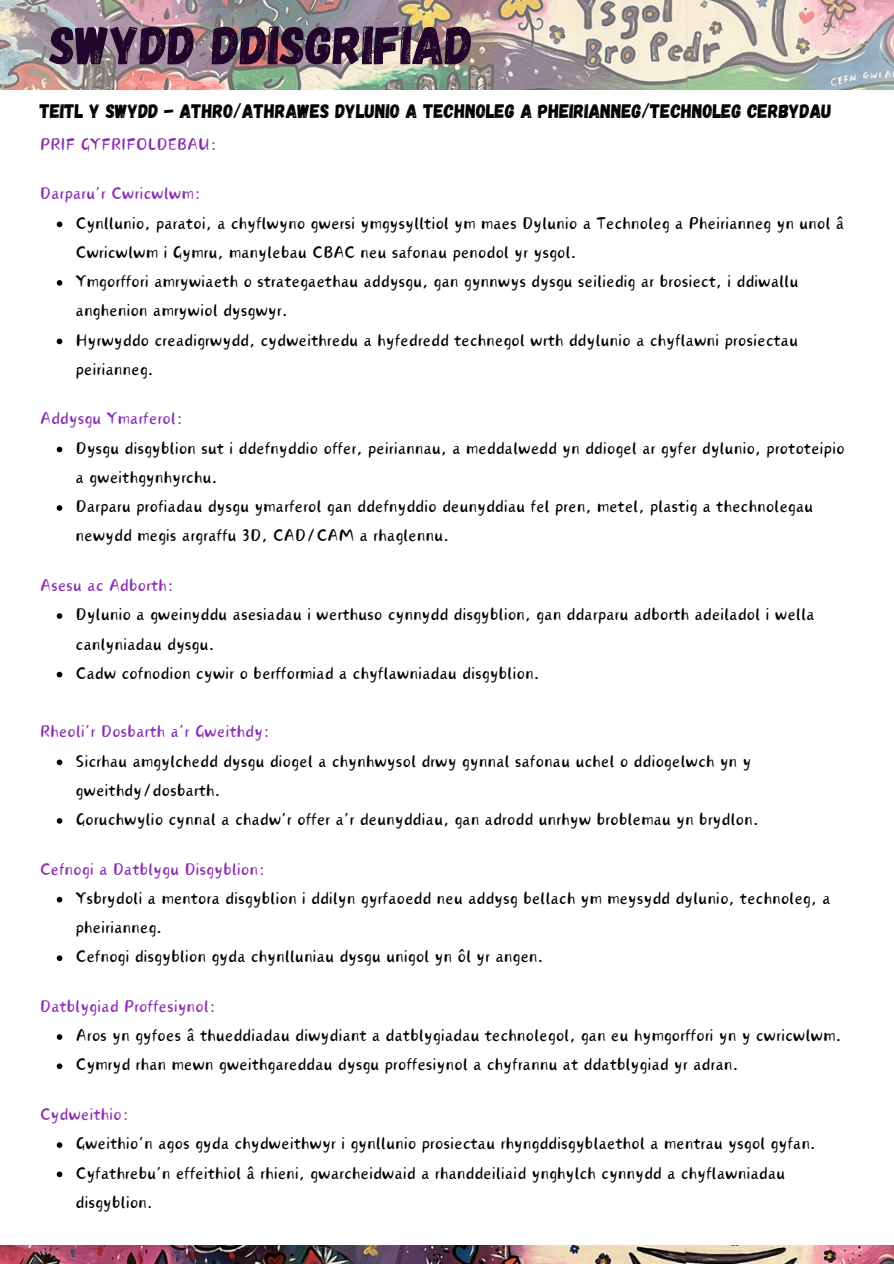
<style>
.page{position:relative;width:894px;height:1264px;background:#fff}
.page>*{position:absolute;margin:0;border:0;box-sizing:border-box;transform-origin:0 0}
.t1{font:54px "Gagalin";color:#21052a}
.t2{font:21px/29.2px "Canva Tangyuan Handwriting";color:#000}
.t3{font:21px "Canva Tangyuan Handwriting";color:#8b2db2}
.t4{font:19.5px "Gagalin";color:#000}
</style>
<div class="page">
<svg style="left:57px;top:221px;width:5px;height:6px"></svg>
<svg style="left:57px;top:280px;width:5px;height:6px"></svg>
<svg style="left:57px;top:338px;width:5px;height:6px"></svg>
<svg style="left:57px;top:446px;width:5px;height:6px"></svg>
<svg style="left:57px;top:505px;width:5px;height:6px"></svg>
<svg style="left:57px;top:613px;width:5px;height:6px"></svg>
<svg style="left:57px;top:671px;width:5px;height:6px"></svg>
<svg style="left:57px;top:759px;width:5px;height:6px"></svg>
<svg style="left:57px;top:818px;width:5px;height:5px"></svg>
<svg style="left:57px;top:896px;width:5px;height:6px"></svg>
<svg style="left:57px;top:955px;width:5px;height:6px"></svg>
<svg style="left:57px;top:1034px;width:5px;height:5px"></svg>
<svg style="left:57px;top:1063px;width:5px;height:6px"></svg>
<svg style="left:57px;top:1142px;width:5px;height:5px"></svg>
<svg style="left:57px;top:1171px;width:5px;height:6px"></svg>
<img style="left:0;top:0;width:893px;height:89px">
<img style="left:0;top:1245px;width:893px;height:18px">
<p class="t1" style="left:50px;top:10px;width:425px">SWYDD DDISGRIFIAD</p>
<p class="t4" style="left:40px;top:98px;width:793px">TEITL Y SWYDD - ATHRO/ATHRAWES DYLUNIO A TECHNOLEG A PHEIRIANNEG/TECHNOLEG CERBYDAU</p>
<p class="t3" style="left:40px;top:135px;width:179px">PRIF GYFRIFOLDEBAU:</p>
<h1 class="t3" style="left:40px;top:184px;width:163px">Darparu’r Cwricwlwm:</h1>
<p class="t2" style="left:75px;top:208px;width:770px">Cynllunio, paratoi, a chyflwyno gwersi ymgysylltiol ym maes Dylunio a Technoleg a Pheirianneg yn unol â<br>Cwricwlwm i Gymru, manylebau CBAC neu safonau penodol yr ysgol.</p>
<h2 class="t2" style="left:75px;top:267px;width:724px">Ymgorffori amrywiaeth o strategaethau addysgu, gan gynnwys dysgu seiliedig ar brosiect, i ddiwallu anghenion amrywiol dysgwyr.</h2>
<p class="t2" style="left:75px;top:325px;width:723px">Hyrwyddo creadigrwydd, cydweithredu a hyfedredd technegol wrth ddylunio a chyflawni prosiectau peirianneg.</p>
<p class="t3" style="left:40px;top:409px;width:145px">Addysgu Ymarferol:</p>
<p class="t2" style="left:75px;top:433px;width:770px">Dysgu disgyblion sut i ddefnyddio offer, peiriannau, a meddalwedd yn ddiogel ar gyfer dylunio, prototeipio a gweithgynhyrchu.</p>
<p class="t2" style="left:75px;top:492px;width:739px">Darparu profiadau dysgu ymarferol gan ddefnyddio deunyddiau fel pren, metel, plastig a thechnolegau newydd megis argraffu 3D, CAD/CAM a rhaglennu.</p>
<p class="t3" style="left:40px;top:576px;width:136px">Asesu ac Adborth:</p>
<p class="t2" style="left:75px;top:600px;width:740px">Dylunio a gweinyddu asesiadau i werthuso cynnydd disgyblion, gan ddarparu adborth adeiladol i wella canlyniadau dysgu.</p>
<p class="t2" style="left:75px;top:658px;width:465px">Cadw cofnodion cywir o berfformiad a chyflawniadau disgyblion.</p>
<p class="t3" style="left:40px;top:722px;width:232px">Rheoli’r Dosbarth a’r Gweithdy:</p>
<p class="t2" style="left:75px;top:746px;width:677px">Sicrhau amgylchedd dysgu diogel a chynhwysol drwy gynnal safonau uchel o ddiogelwch yn y gweithdy/dosbarth.</p>
<p class="t2" style="left:75px;top:805px;width:684px">Goruchwylio cynnal a chadw’r offer a’r deunyddiau, gan adrodd unrhyw broblemau yn brydlon.</p>
<p class="t3" style="left:40px;top:859px;width:227px">Cefnogi a Datblygu Disgyblion:</p>
<p class="t2" style="left:75px;top:883px;width:756px">Ysbrydoli a mentora disgyblion i ddilyn gyrfaoedd neu addysg bellach ym meysydd dylunio, technoleg, a pheirianneg.</p>
<p class="t2" style="left:75px;top:942px;width:469px">Cefnogi disgyblion gyda chynlluniau dysgu unigol yn ôl yr angen.</p>
<p class="t3" style="left:40px;top:997px;width:178px">Datblygiad Proffesiynol:</p>
<p class="t2" style="left:75px;top:1021px;width:767px">Aros yn gyfoes â thueddiadau diwydiant a datblygiadau technolegol, gan eu hymgorffori yn y cwricwlwm.</p>
<p class="t2" style="left:75px;top:1050px;width:664px">Cymryd rhan mewn gweithgareddau dysgu proffesiynol a chyfrannu at ddatblygiad yr adran.</p>
<p class="t3" style="left:40px;top:1105px;width:91px">Cydweithio:</p>
<p class="t2" style="left:75px;top:1129px;width:741px">Gweithio’n agos gyda chydweithwyr i gynllunio prosiectau rhyngddisgyblaethol a mentrau ysgol gyfan.</p>
<p class="t2" style="left:75px;top:1158px;width:711px">Cyfathrebu’n effeithiol â rhieni, gwarcheidwaid a rhanddeiliaid ynghylch cynnydd a chyflawniadau disgyblion.</p>
</div>
